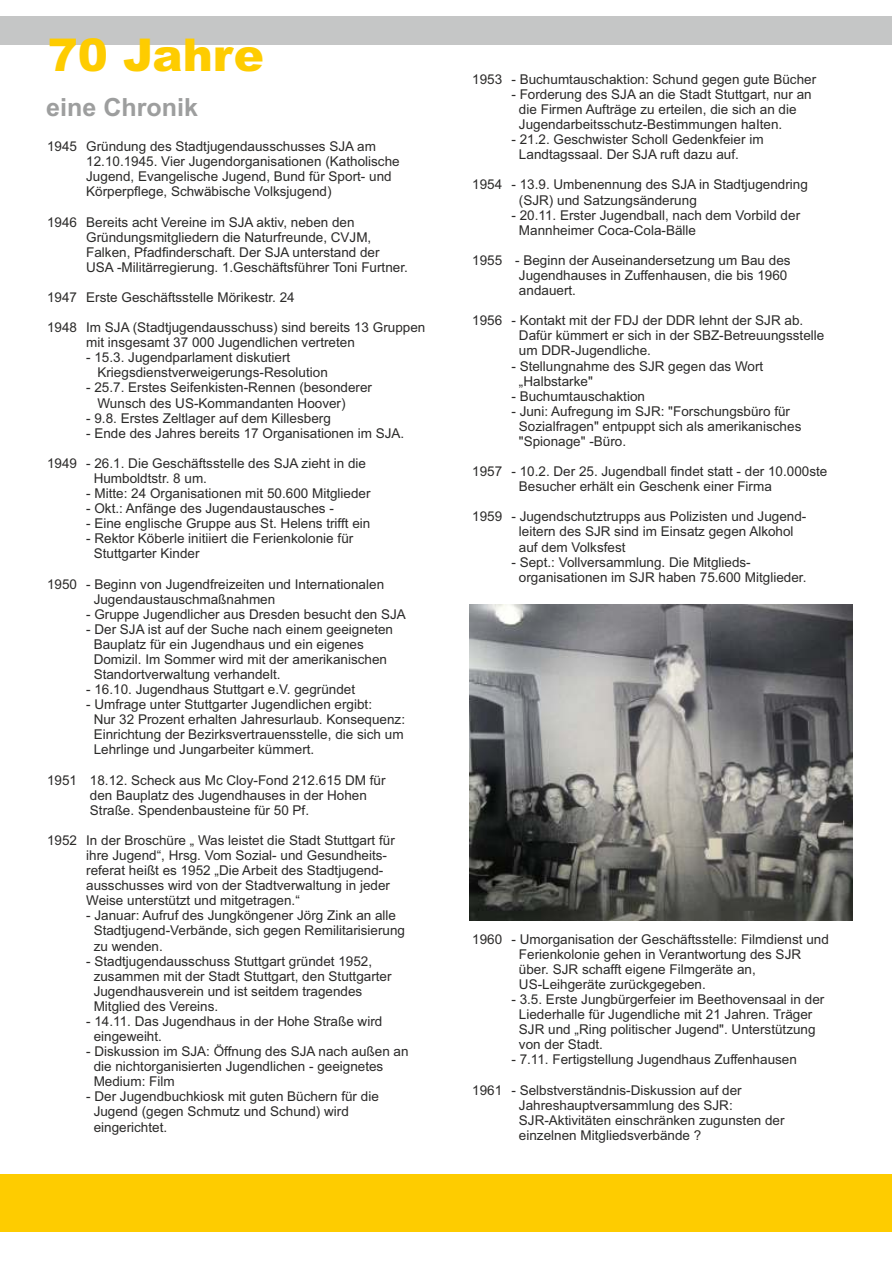
<style>
.page{position:relative;width:893px;height:1263px;background:#fff}
.page>*{position:absolute;margin:0;border:0;box-sizing:border-box;transform-origin:0 0}
.t1{font:900 45.3px "Arial";color:#fecc00}
.t2{font:700 25.05px "Arial";color:#9d9e9e}
.t3{font:13.5px/15.1px "Arial";color:#2b2a29}
</style>
<div class="page">
<div style="left:0;top:1175px;width:892px;height:57px;background:#fecc00"></div>
<div style="left:0;top:16px;width:892px;height:28px;background:#c5c6c6"></div>
<img style="left:470px;top:605px;width:382px;height:316px">
<h1 class="t1" style="left:48px;top:39px;width:218px">70 Jahre</h1>
<h2 class="t2" style="left:46px;top:98px;width:153px">eine Chronik</h2>
<p class="t3" style="left:86px;top:140px;width:315px;text-indent:-39px">1945 Gründung des Stadtjugendausschusses SJA am 12.10.1945. Vier Jugendorganisationen (Katholische Jugend, Evangelische Jugend, Bund für Sport- und Körperpflege, Schwäbische Volksjugend)</p>
<p class="t3" style="left:86px;top:215px;width:323px;text-indent:-39px">1946 Bereits acht Vereine im SJA aktiv, neben den Gründungsmitgliedern die Naturfreunde, CVJM, Falken, Pfadfinderschaft. Der SJA unterstand der USA -Militärregierung. 1.Geschäftsführer Toni Furtner.</p>
<p class="t3" style="left:47px;top:291px;width:249px">1947 Erste Geschäftsstelle Mörikestr. 24</p>
<p class="t3" style="left:86px;top:321px;width:341px;text-indent:-39px">1948 Im SJA (Stadtjugendausschuss) sind bereits 13 Gruppen mit insgesamt 37 000 Jugendlichen vertreten</p>
<p class="t3" style="left:97px;top:351px;width:232px;text-indent:-11px">- 15.3. Jugendparlament diskutiert<br>Kriegsdienstverweigerungs-Resolution</p>
<p class="t3" style="left:97px;top:381px;width:276px;text-indent:-11px">- 25.7. Erstes Seifenkisten-Rennen (besonderer<br>Wunsch des US-Kommandanten Hoover)</p>
<p class="t3" style="left:86px;top:411px;width:246px">- 9.8. Erstes Zeltlager auf dem Killesberg</p>
<p class="t3" style="left:86px;top:427px;width:320px">- Ende des Jahres bereits 17 Organisationen im SJA.</p>
<p class="t3" style="left:94px;top:457px;width:274px;text-indent:-47px">1949 - 26.1. Die Geschäftsstelle des SJA zieht in die<br>Humboldtstr. 8 um.</p>
<p class="t3" style="left:86px;top:487px;width:286px">- Mitte: 24 Organisationen mit 50.600 Mitglieder</p>
<p class="t3" style="left:86px;top:502px;width:249px">- Okt.: Anfänge des Jugendaustausches -</p>
<p class="t3" style="left:86px;top:517px;width:286px">- Eine englische Gruppe aus St. Helens trifft ein</p>
<p class="t3" style="left:94px;top:532px;width:261px;text-indent:-8px">- Rektor Köberle initiiert die Ferienkolonie für<br>Stuttgarter Kinder</p>
<p class="t3" style="left:94px;top:577px;width:292px;text-indent:-47px">1950 - Beginn von Jugendfreizeiten und Internationalen<br>Jugendaustauschmaßnahmen</p>
<p class="t3" style="left:86px;top:608px;width:321px">- Gruppe Jugendlicher aus Dresden besucht den SJA</p>
<p class="t3" style="left:94px;top:623px;width:301px;text-indent:-8px">- Der SJA ist auf der Suche nach einem geeigneten Bauplatz für ein Jugendhaus und ein eigenes Domizil. Im Sommer wird mit der amerikanischen Standortverwaltung verhandelt.</p>
<p class="t3" style="left:86px;top:683px;width:270px">- 16.10. Jugendhaus Stuttgart e.V. gegründet</p>
<p class="t3" style="left:94px;top:698px;width:313px;text-indent:-8px">- Umfrage unter Stuttgarter Jugendlichen ergibt:<br>Nur 32 Prozent erhalten Jahresurlaub. Konsequenz:<br>Einrichtung der Bezirksvertrauensstelle, die sich um Lehrlinge und Jungarbeiter kümmert.</p>
<p class="t3" style="left:90px;top:773px;width:297px;text-indent:-43px">1951 18.12. Scheck aus Mc Cloy-Fond 212.615 DM für den Bauplatz des Jugendhauses in der Hohen<br>Straße. Spendenbausteine für 50 Pf.</p>
<p class="t3" style="left:86px;top:834px;width:310px;text-indent:-39px">1952 In der Broschüre „ Was leistet die Stadt Stuttgart für ihre Jugend“, Hrsg. Vom Sozial- und Gesundheits&shy;referat heißt es 1952 „Die Arbeit des Stadtjugend&shy;ausschusses wird von der Stadtverwaltung in jeder Weise unterstützt und mitgetragen.“</p>
<p class="t3" style="left:94px;top:909px;width:313px;text-indent:-8px">- Januar: Aufruf des Jungköngener Jörg Zink an alle<br>Stadtjugend-Verbände, sich gegen Remilitarisierung zu wenden.</p>
<p class="t3" style="left:94px;top:954px;width:299px;text-indent:-8px">- Stadtjugendausschuss Stuttgart gründet 1952, zusammen mit der Stadt Stuttgart, den Stuttgarter Jugendhausverein und ist seitdem tragendes Mitglied des Vereins.</p>
<p class="t3" style="left:94px;top:1015px;width:290px;text-indent:-8px">- 14.11. Das Jugendhaus in der Hohe Straße wird eingeweiht.</p>
<p class="t3" style="left:94px;top:1045px;width:316px;text-indent:-8px">- Diskussion im SJA: Öffnung des SJA nach außen an die nichtorganisierten Jugendlichen - geeignetes<br>Medium: Film</p>
<p class="t3" style="left:94px;top:1090px;width:287px;text-indent:-8px">- Der Jugendbuchkiosk mit guten Büchern für die<br>Jugend (gegen Schmutz und Schund) wird eingerichtet.</p>
<p class="t3" style="left:472px;top:73px;width:345px">1953 - Buchumtauschaktion: Schund gegen gute Bücher</p>
<p class="t3" style="left:519px;top:88px;width:294px;text-indent:-8px">- Forderung des SJA an die Stadt Stuttgart, nur an die Firmen Aufträge zu erteilen, die sich an die<br>Jugendarbeitsschutz-Bestimmungen haIten.</p>
<p class="t3" style="left:519px;top:133px;width:246px;text-indent:-8px">- 21.2. Geschwister Scholl Gedenkfeier im<br>Landtagssaal. Der SJA ruft dazu auf.</p>
<p class="t3" style="left:519px;top:178px;width:290px;text-indent:-47px">1954 - 13.9. Umbenennung des SJA in Stadtjugendring (SJR) und Satzungsänderung</p>
<p class="t3" style="left:519px;top:209px;width:283px;text-indent:-8px">- 20.11. Erster Jugendball, nach dem Vorbild der<br>Mannheimer Coca-Cola-Bälle</p>
<p class="t3" style="left:519px;top:254px;width:273px;text-indent:-47px">1955 - Beginn der Auseinandersetzung um Bau des<br>Jugendhauses in Zuffenhausen, die bis 1960 andauert.</p>
<p class="t3" style="left:519px;top:314px;width:307px;text-indent:-47px">1956 - Kontakt mit der FDJ der DDR lehnt der SJR ab.<br>Dafür kümmert er sich in der SBZ-Betreuungsstelle um DDR-Jugendliche.</p>
<p class="t3" style="left:519px;top:359px;width:246px;text-indent:-8px">- Stellungnahme des SJR gegen das Wort „Halbstarke"</p>
<p class="t3" style="left:511px;top:390px;width:135px">- Buchumtauschaktion</p>
<p class="t3" style="left:519px;top:405px;width:284px;text-indent:-8px">- Juni: Aufregung im SJR: "Forschungsbüro für<br>Sozialfragen" entpuppt sich als amerikanisches "Spionage" -Büro.</p>
<p class="t3" style="left:519px;top:465px;width:310px;text-indent:-47px">1957 - 10.2. Der 25. Jugendball findet statt - der 10.000ste<br>Besucher erhält ein Geschenk einer Firma</p>
<p class="t3" style="left:519px;top:510px;width:289px;text-indent:-47px">1959 - Jugendschutztrupps aus Polizisten und Jugend&shy;leitern des SJR sind im Einsatz gegen Alkohol auf dem Volksfest</p>
<p class="t3" style="left:519px;top:555px;width:289px;text-indent:-8px">- Sept.: Vollversammlung. Die Mitglieds&shy;organisationen im SJR haben 75.600 Mitglieder.</p>
<p class="t3" style="left:519px;top:932px;width:311px;text-indent:-47px">1960 - Umorganisation der Geschäftsstelle: Filmdienst und Ferienkolonie gehen in Verantwortung des SJR über. SJR schafft eigene Filmgeräte an, US-Leihgeräte zurückgegeben.</p>
<p class="t3" style="left:519px;top:993px;width:307px;text-indent:-8px">- 3.5. Erste Jungbürgerfeier im Beethovensaal in der Liederhalle für Jugendliche mit 21 Jahren. Träger SJR und „Ring politischer Jugend". Unterstützung von der Stadt.</p>
<p class="t3" style="left:511px;top:1053px;width:287px">- 7.11. Fertigstellung Jugendhaus Zuffenhausen</p>
<p class="t3" style="left:519px;top:1083px;width:267px;text-indent:-47px">1961 - Selbstverständnis-Diskussion auf der Jahreshauptversammlung des SJR:<br>SJR-Aktivitäten einschränken zugunsten der einzelnen Mitgliedsverbände ?</p>
</div>
